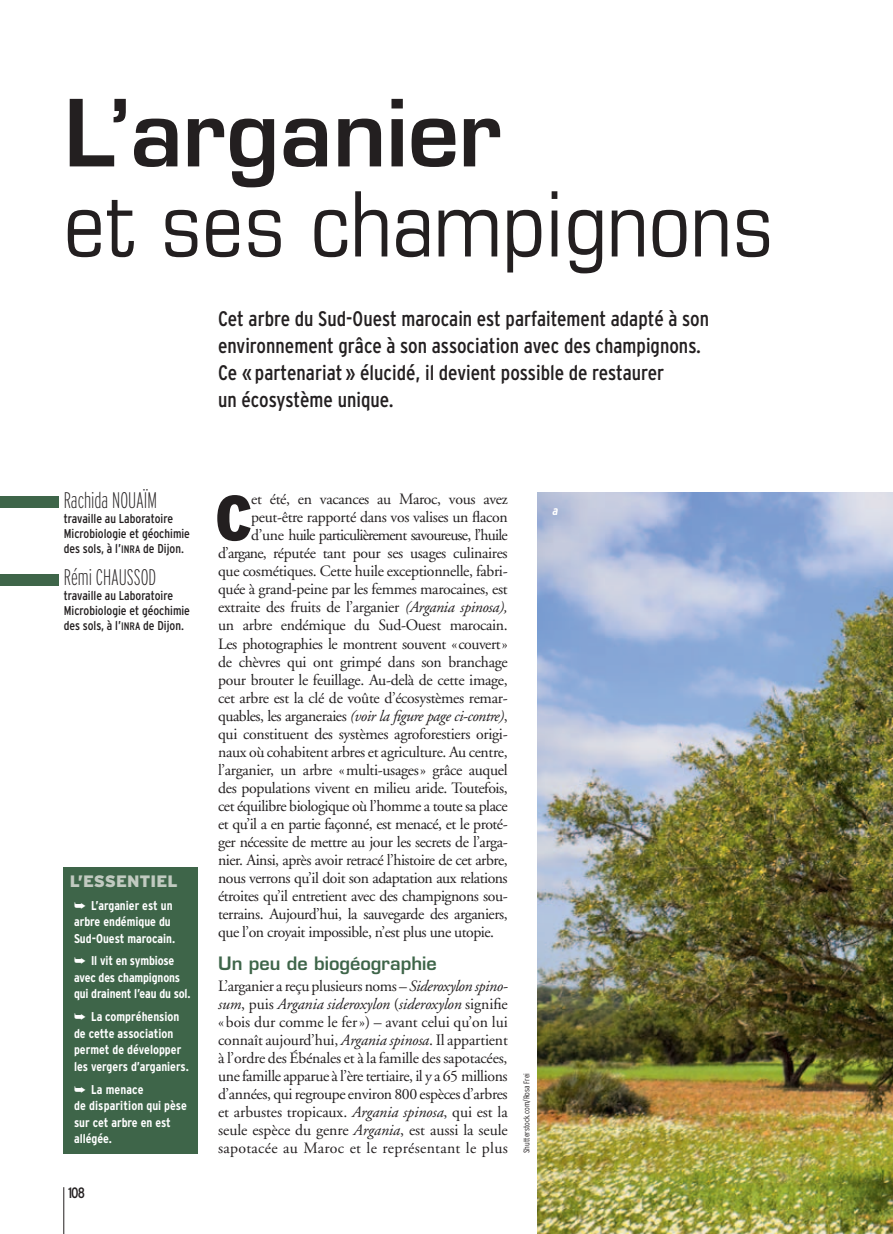
<style>
.page{position:relative;width:893px;height:1234px;background:#fff}
.page>*{position:absolute;margin:0;border:0;box-sizing:border-box;transform-origin:0 0}
.t1{font:condensed 90px "Eurostile";color:#231f20}
.t2{font:600 90px "Eurostile";color:#231f20}
.t3{font:900 condensed 63.75px "Interstate";color:#231f20;scale:1.1 1}
.t4{font:200 extra-condensed 22.5px "Interstate";color:#231f20}
.t5{font:condensed 21px/27px "Interstate";color:#231f20}
.t6{font:600 18px "Eurostile";color:#3e6549}
.t7{font:900 16.5px "Interstate";color:#c1cac0}
.t8{font:15.75px/18px "Adobe Garamond";letter-spacing:-.02em;color:#231f20;text-align:justify}
.t9{font:italic 15.75px "Adobe Garamond";letter-spacing:-.03em;color:#231f20}
.t10{font:15.75px "Adobe Garamond";letter-spacing:-.05em;color:#231f20}
.t11{font:condensed 15px "Interstate";color:#231f20}
.t12{font:700 condensed 12.75px/16.5px "Interstate";color:#fff}
.t13{font:condensed 12.75px/15px "Interstate";color:#231f20}
.t14{font:italic 700 condensed 12.75px "Interstate";color:#fff}
.t15{font:300 condensed 8.25px "Interstate";letter-spacing:-.005em;color:#231f20}
.s1{font-family:"Interstate Regular Condensed SC850";font-stretch:normal;font-size:10.8px}
.s2{font-style:italic}
.s3{font-style:normal}
</style>
<div class="page">
<img style="left:538px;top:492px;width:355px;height:741px">
<div style="left:63px;top:866px;width:135px;height:286px;background:#3e6549"></div>
<hr style="left:63px;top:1186px;width:1px;height:47px;background:#231f20">
<div style="left:0;top:496px;width:59px;height:12px;background:#3e6549"></div>
<div style="left:0;top:574px;width:59px;height:11px;background:#3e6549"></div>
<h1 class="t2" style="left:64px;top:77px;width:439px">L’arganier</h1>
<h1 class="t1" style="left:64px;top:170px;width:711px">et ses champignons</h1>
<h3 class="t5" style="left:218px;top:305px;width:493px">Cet arbre du Sud-Ouest marocain est parfaitement adapté à son environnement grâce à son association avec des champignons.<br>Ce « partenariat » élucidé, il devient possible de restaurer<br>un écosystème unique.</h3>
<h3 class="t4" style="left:64px;top:487px;width:95px">Rachida NOUAÏM</h3>
<p class="t13" style="left:64px;top:511px;width:128px">travaille au Laboratoire<br>Microbiologie et géochimie des sols, à l’<span class="s1">INRA</span> de Dijon.</p>
<h3 class="t4" style="left:64px;top:564px;width:94px">Rémi CHAUSSOD</h3>
<p class="t13" style="left:64px;top:588px;width:128px">travaille au Laboratoire<br>Microbiologie et géochimie des sols, à l’<span class="s1">INRA</span> de Dijon.</p>
<p class="t7" style="left:70px;top:871px;width:109px">L’ESSENTIEL</p>
<p class="t12" style="left:74px;top:896px;width:103px">➥ L’arganier est un arbre endémique du<br>Sud-Ouest marocain.</p>
<p class="t12" style="left:74px;top:952px;width:118px">➥ Il vit en symbiose avec des champignons qui drainent l’eau du sol.</p>
<p class="t12" style="left:74px;top:1008px;width:116px">➥ La compréhension de cette association permet de développer les vergers d’arganiers.</p>
<p class="t12" style="left:74px;top:1080px;width:114px">➥ La menace<br>de disparition qui pèse sur cet arbre en est allégée.</p>
<p class="t11" style="left:68px;top:1183px;width:19px">108</p>
<h2 class="t3" style="left:215px;top:482px;width:36px">C</h2>
<p class="t8" style="left:251px;top:490px;width:258px">et été, en vacances au Maroc, vous avez</p>
<p class="t8" style="left:251px;top:508px;width:258px">peut-être rapporté dans vos valises un flacon</p>
<p class="t10" style="left:251px;top:527px;width:258px">d’une huile particulièrement savoureuse, l’huile</p>
<p class="t8" style="left:218px;top:544px;width:291px">d’argane, réputée tant pour ses usages culinaires</p>
<p class="t8" style="left:218px;top:562px;width:291px">que cosmétiques. Cette huile exceptionnelle, fabri-</p>
<p class="t8" style="left:218px;top:580px;width:291px">quée à grand-peine par les femmes marocaines, est</p>
<p class="t8" style="left:218px;top:598px;width:291px">extraite des fruits de l’arganier <span class="s2">(Argania spinosa),</span></p>
<p class="t8" style="left:218px;top:616px;width:291px">un arbre endémique du Sud-Ouest marocain.</p>
<p class="t8" style="left:218px;top:634px;width:291px">Les photographies le montrent souvent «couvert»</p>
<p class="t8" style="left:218px;top:652px;width:291px">de chèvres qui ont grimpé dans son branchage</p>
<p class="t8" style="left:218px;top:670px;width:291px">pour brouter le feuillage. Au-delà de cette image,</p>
<p class="t8" style="left:218px;top:688px;width:291px">cet arbre est la clé de voûte d’écosystèmes remar-</p>
<p class="t9" style="left:218px;top:707px;width:291px"><span class="s3">quables, les arganeraies</span> (voir la figure page ci-contre)<span class="s3">,</span></p>
<p class="t8" style="left:218px;top:724px;width:291px">qui constituent des systèmes agroforestiers origi-</p>
<p class="t8" style="left:218px;top:742px;width:291px">naux où cohabitent arbres et agriculture. Au centre,</p>
<p class="t8" style="left:218px;top:760px;width:291px">l’arganier, un arbre «multi-usages» grâce auquel</p>
<p class="t8" style="left:218px;top:778px;width:291px">des populations vivent en milieu aride. Toutefois,</p>
<p class="t8" style="left:218px;top:796px;width:291px">cet équilibre biologique où l’homme a toute sa place</p>
<p class="t8" style="left:218px;top:814px;width:291px">et qu’il a en partie façonné, est menacé, et le proté-</p>
<p class="t8" style="left:218px;top:832px;width:291px">ger nécessite de mettre au jour les secrets de l’arga-</p>
<p class="t8" style="left:218px;top:850px;width:291px">nier. Ainsi, après avoir retracé l’histoire de cet arbre,</p>
<p class="t8" style="left:218px;top:868px;width:291px">nous verrons qu’il doit son adaptation aux relations</p>
<p class="t8" style="left:218px;top:886px;width:291px">étroites qu’il entretient avec des champignons sou-</p>
<p class="t8" style="left:218px;top:904px;width:291px">terrains. Aujourd’hui, la sauvegarde des arganiers,</p>
<p class="t8" style="left:218px;top:922px;width:278px">que l’on croyait impossible, n’est plus une utopie.</p>
<p class="t6" style="left:218px;top:952px;width:220px">Un peu de biogéographie</p>
<p class="t8" style="left:218px;top:976px;width:291px">L’arganier a reçu plusieurs noms – <span class="s2">Sideroxylon spino&shy;sum</span>, puis <span class="s2">Argania sideroxylon</span> (<span class="s2">sideroxylon</span> signifie «bois dur comme le fer») – avant celui qu’on lui connaît aujourd’hui, <span class="s2">Argania spinosa</span>. Il appartient à l’ordre des Ébénales et à la famille des sapotacées, une famille apparue à l’ère tertiaire, il y a 65 millions d’années, qui regroupe environ 800 espèces d’arbres et arbustes tropicaux. <span class="s2">Argania spinosa</span>, qui est la seule espèce du genre <span class="s2">Argania</span>, est aussi la seule sapotacée au Maroc et le représentant le plus</p>
<p class="t15" style="left:522px;top:1152px;width:82px;rotate:-90deg">Shutterstock.com/Rosa Frei</p>
<p class="t14" style="left:553px;top:503px;width:7px">a</p>
</div>
